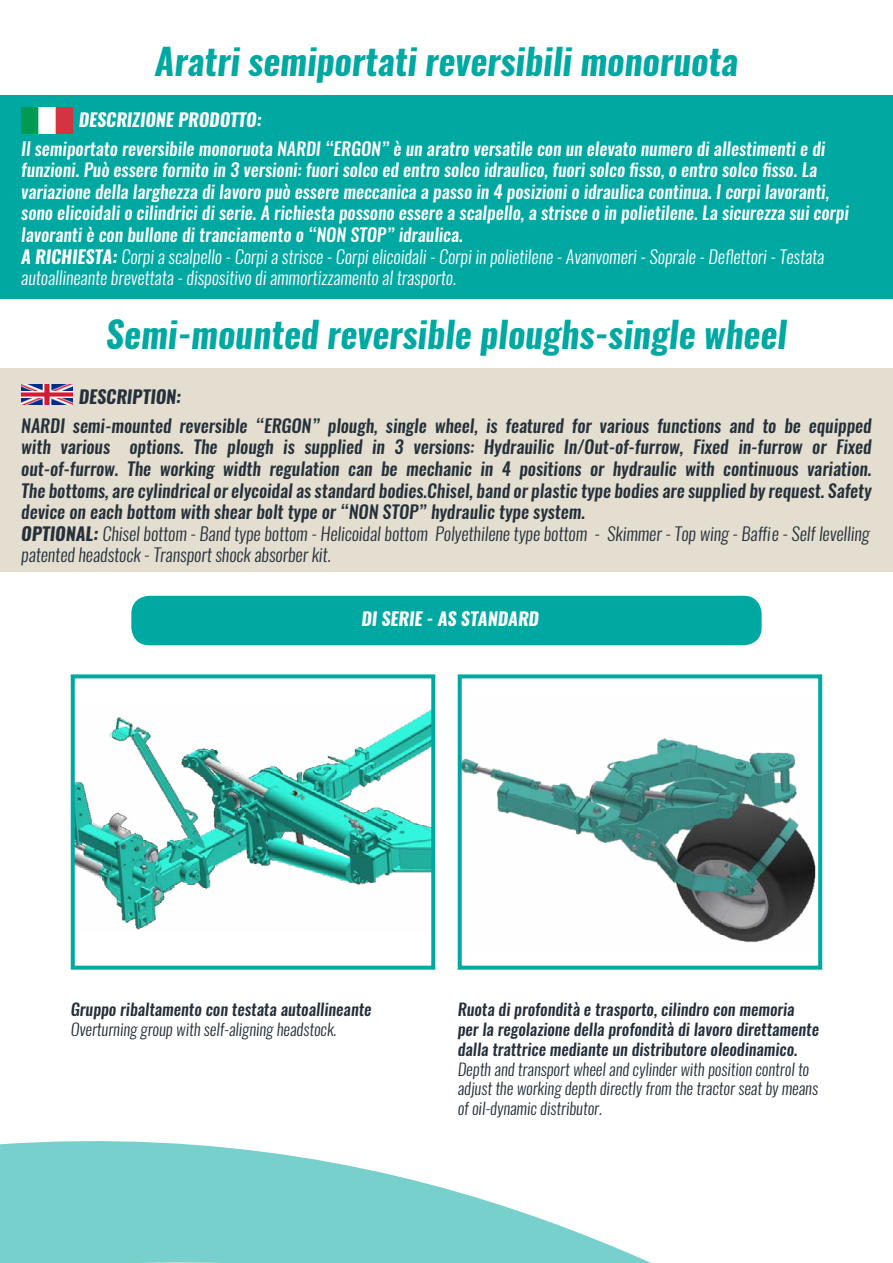
<style>
.page{position:relative;width:893px;height:1263px;background:#fff}
.page>*{position:absolute;margin:0;border:0;box-sizing:border-box;transform-origin:0 0}
.t1{font:italic 700 36px "Oswald";color:#00a8a2}
.t2{font:italic 500 18px/21.6px "Oswald";color:#fff}
.t3{font:italic 500 18px/21.6px "Oswald";color:#25303b}
.t4{font:italic 700 18px "Oswald";color:#fff}
.t5{font:italic 700 18px "Oswald";color:#25303b}
.t6{font:italic 500 16.5px/19.8px "Oswald";color:#25303b}
.t7{font:italic 300 16.5px/19.8px "Oswald";color:#25303b}
.s1{font-weight:700}
.s2{font-weight:300}
</style>
<div class="page">
<div style="left:0;top:96px;width:892px;height:203px;background:#00a8a2"></div>
<div style="left:0;top:369px;width:892px;height:203px;background:#e3decf"></div>
<img style="left:76px;top:710px;width:354px;height:220px">
<div style="left:71px;top:674px;width:364px;height:296px;border:4px solid #00a8a2"></div>
<img style="left:463px;top:738px;width:353px;height:205px">
<div style="left:458px;top:674px;width:364px;height:296px;border:4px solid #00a8a2"></div>
<div style="left:131px;top:596px;width:631px;height:49px;background:#00a8a2;border-radius:18px"></div>
<img style="left:21px;top:108px;width:52px;height:26px">
<img style="left:21px;top:385px;width:52px;height:19px">
<svg style="left:0;top:1141px;width:651px;height:122px;fill:#78d0cd"></svg>
<h1 class="t1" style="left:155px;top:37px;width:585px">Aratri semiportati reversibili monoruota</h1>
<p class="t4" style="left:79px;top:107px;width:184px">DESCRIZIONE PRODOTTO:</p>
<p class="t2" style="left:21px;top:138px;width:829px">Il semiportato reversibile monoruota NARDI “ERGON” è un aratro versatile con un elevato numero di allestimenti e di funzioni. Può essere fornito in 3 versioni: fuori solco ed entro solco idraulico, fuori solco fisso, o entro solco fisso. La variazione della larghezza di lavoro può essere meccanica a passo in 4 posizioni o idraulica continua. I corpi lavoranti, sono elicoidali o cilindrici di serie. A richiesta possono essere a scalpello, a strisce o in polietilene. La sicurezza sui corpi lavoranti è con bullone di tranciamento o “NON STOP” idraulica.<br><span class="s1">A RICHIESTA:</span> <span class="s2">Corpi a scalpello - Corpi a strisce - Corpi elicoidali - Corpi in polietilene - Avanvomeri - Soprale - Deflettori - Testata autoallineante brevettata - dispositivo di ammortizzamento al trasporto.</span></p>
<h1 class="t1" style="left:106px;top:309px;width:683px">Semi-mounted reversible ploughs-single wheel</h1>
<p class="t5" style="left:79px;top:384px;width:104px">DESCRIPTION:</p>
<p class="t3" style="left:21px;top:415px;width:852px">NARDI semi-mounted reversible “ERGON” plough, single wheel, is featured for various functions and to be equipped with various options. The plough is supplied in 3 versions: Hydrauilic In/Out-of-furrow, Fixed in-furrow or Fixed out-of-furrow. The working width regulation can be mechanic in 4 positions or hydraulic with continuous variation.<br>The bottoms, are cylindrical or elycoidal as standard bodies.Chisel, band or plastic type bodies are supplied by request. Safety device on each bottom with shear bolt type or “NON STOP” hydraulic type system.<br><span class="s1">OPTIONAL:</span> <span class="s2">Chisel bottom - Band type bottom - Helicoidal bottom Polyethilene type bottom - Skimmer - Top wing - Baffle - Self levelling patented headstock - Transport shock absorber kit.</span></p>
<p class="t4" style="left:361px;top:606px;width:179px">DI SERIE - AS STANDARD</p>
<p class="t6" style="left:71px;top:1000px;width:302px">Gruppo ribaltamento con testata autoallineante</p>
<p class="t7" style="left:71px;top:1019px;width:267px">Overturning group with self-aligning headstock.</p>
<p class="t6" style="left:458px;top:1000px;width:363px">Ruota di profondità e trasporto, cilindro con memoria per la regolazione della profondità di lavoro direttamente dalla trattrice mediante un distributore oleodinamico.</p>
<p class="t7" style="left:458px;top:1059px;width:362px">Depth and transport wheel and cylinder with position control to adjust the working depth directly from the tractor seat by means of oil-dynamic distributor.</p>
</div>
